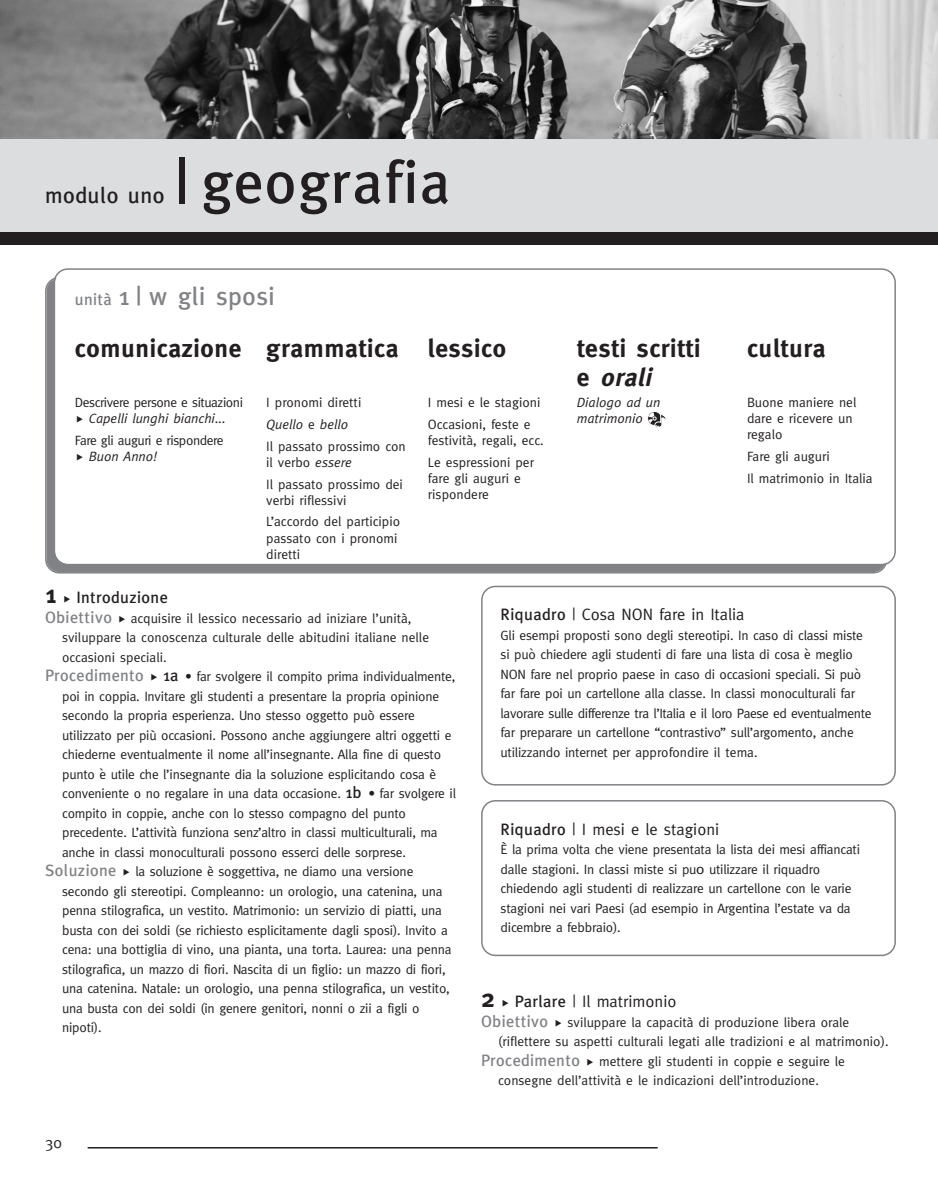
<style>
.page{position:relative;width:938px;height:1192px;background:#fff}
.page>*{position:absolute;margin:0;border:0;box-sizing:border-box;transform-origin:0 0}
.t1{font:500 60px "Meta";letter-spacing:.025em;color:#231f20}
.t2{font:700 25.5px/28.5px "Meta";letter-spacing:.025em;color:#231f20}
.t3{font:500 25.5px "Meta";letter-spacing:.025em;color:#808285}
.t4{font:500 22.5px "Meta";letter-spacing:.025em;color:#231f20}
.t5{font:16.5px "Meta";color:#231f20}
.t6{font:500 16.5px "Meta";letter-spacing:.025em;color:#231f20}
.t7{font:15.75px "Meta";color:#231f20}
.t8{font:13.5px/19.5px "Meta";letter-spacing:-.015em;color:#231f20}
.t9{font:italic 13.5px/16px "Meta";color:#231f20}
.s1{font-size:16.5px}
.s2{font-style:italic}
.s3{font-weight:700;font-size:25.5px}
.s4{font-weight:500;font-size:16.5px;color:#808285}
.s5{font-weight:500;font-size:16.5px}
.s6{font-family:"Lucida Grande"}
.s7{font-weight:500}
</style>
<div class="page">
<hr style="left:88px;top:1147px;width:569px;height:1px;background:#231f20">
<div style="left:0;top:139px;width:938px;height:93px;background:#dcdddf"></div>
<img style="left:0;top:0;width:938px;height:139px">
<div style="left:0;top:232px;width:938px;height:13px;background:#231f20"></div>
<svg style="left:45px;top:278px;width:841px;height:296px;background:#87898c"></svg>
<svg style="left:54px;top:268px;width:841px;height:297px"></svg>
<div style="left:647px;top:411px;width:14px;height:15px;border:1px solid #fff;border-radius:50%"></div>
<svg style="left:648px;top:412px;width:18px;height:16px"></svg>
<svg style="left:481px;top:586px;width:414px;height:200px"></svg>
<svg style="left:481px;top:800px;width:414px;height:156px"></svg>
<svg style="left:77px;top:416px;width:6px;height:7px"></svg>
<svg style="left:77px;top:454px;width:6px;height:6px"></svg>
<h3 class="t4" style="left:45px;top:186px;width:121px">modulo uno</h3>
<h1 class="t1" style="left:175px;top:159px;width:276px">| geografia</h1>
<h2 class="t3" style="left:75px;top:286px;width:201px"><span class="s1">unità</span> 1 | w gli sposi</h2>
<h2 class="t2" style="left:75px;top:335px;width:168px">comunicazione</h2>
<p class="t8" style="left:75px;top:394px;width:170px">Descrivere persone e situazioni</p>
<p class="t9" style="left:89px;top:412px;width:138px">Capelli lunghi bianchi...</p>
<p class="t8" style="left:75px;top:431px;width:150px">Fare gli auguri e rispondere</p>
<p class="t9" style="left:89px;top:449px;width:70px">Buon Anno!</p>
<h2 class="t2" style="left:266px;top:335px;width:134px">grammatica</h2>
<p class="t8" style="left:266px;top:393px;width:141px;line-height:21.8px">I pronomi diretti<br><span class="s2">Quello</span> e <span class="s2">bello<br></span>Il passato prossimo con</p>
<p class="t8" style="left:266px;top:452px;width:138px;line-height:21.8px">il verbo <span class="s2">essere<br></span>Il passato prossimo dei</p>
<p class="t8" style="left:266px;top:490px;width:135px;line-height:21.8px">verbi riflessivi<br>L’accordo del participio</p>
<p class="t8" style="left:266px;top:531px;width:133px;line-height:16px">passato con i pronomi diretti</p>
<h2 class="t2" style="left:428px;top:335px;width:79px">lessico</h2>
<p class="t8" style="left:428px;top:393px;width:114px;line-height:21.8px">I mesi e le stagioni<br>Occasioni, feste e</p>
<p class="t8" style="left:428px;top:431px;width:117px;line-height:21.8px">festività, regali, ecc.<br>Le espressioni per</p>
<p class="t8" style="left:428px;top:471px;width:94px;line-height:16px">fare gli auguri e rispondere</p>
<h2 class="t2" style="left:577px;top:335px;width:125px">testi scritti e <span class="s2">orali</span></h2>
<p class="t9" style="left:577px;top:396px;width:85px">Dialogo ad un matrimonio</p>
<h2 class="t2" style="left:747px;top:335px;width:80px">cultura</h2>
<p class="t8" style="left:747px;top:396px;width:111px;line-height:16px">Buone maniere nel dare e ricevere un regalo</p>
<p class="t8" style="left:747px;top:447px;width:127px;line-height:21.8px">Fare gli auguri<br>Il matrimonio in Italia</p>
<p class="t6" style="left:45px;top:591px;width:124px"><span class="s3">1</span> Introduzione</p>
<p class="t8" style="left:45px;top:609px;width:368px"><span class="s4">Obiettivo</span> acquisire il lessico necessario ad iniziare l’unità,</p>
<p class="t8" style="left:62px;top:629px;width:368px">sviluppare la conoscenza culturale delle abitudini italiane nelle</p>
<p class="t8" style="left:62px;top:648px;width:106px">occasioni speciali.</p>
<p class="t8" style="left:45px;top:668px;width:412px"><span class="s4">Procedimento</span> <span class="s5">1a</span> <span class="s2">•</span> far svolgere il compito prima individualmente,</p>
<p class="t8" style="left:62px;top:687px;width:378px">poi in coppia. Invitare gli studenti a presentare la propria opinione</p>
<p class="t8" style="left:62px;top:707px;width:354px">secondo la propria esperienza. Uno stesso oggetto può essere</p>
<p class="t8" style="left:62px;top:726px;width:391px">utilizzato per più occasioni. Possono anche aggiungere altri oggetti e</p>
<p class="t8" style="left:62px;top:746px;width:380px">chiederne eventualmente il nome all’insegnante. Alla fine di questo</p>
<p class="t8" style="left:62px;top:765px;width:376px">punto e<span class="s6">̀</span>utile che l’insegnante dia la soluzione esplicitando cosa è</p>
<p class="t8" style="left:62px;top:785px;width:395px">conveniente o no regalare in una data occasione. <span class="s5">1b</span> <span class="s2">•</span> far svolgere il</p>
<p class="t8" style="left:62px;top:804px;width:345px">compito in coppie, anche con lo stesso compagno del punto</p>
<p class="t8" style="left:62px;top:824px;width:377px">precedente. L’attivita<span class="s6">̀</span>funziona senz’altro in classi multiculturali, ma</p>
<p class="t8" style="left:62px;top:843px;width:345px">anche in classi monoculturali possono esserci delle sorprese.</p>
<p class="t8" style="left:45px;top:863px;width:370px"><span class="s4">Soluzione</span> la soluzione è soggettiva, ne diamo una versione</p>
<p class="t8" style="left:62px;top:882px;width:382px">secondo gli stereotipi. Compleanno: un orologio, una catenina, una</p>
<p class="t8" style="left:62px;top:902px;width:381px">penna stilografica, un vestito. Matrimonio: un servizio di piatti, una</p>
<p class="t8" style="left:62px;top:921px;width:387px">busta con dei soldi (se richiesto esplicitamente dagli sposi). Invito a</p>
<p class="t8" style="left:62px;top:941px;width:391px">cena: una bottiglia di vino, una pianta, una torta. Laurea: una penna</p>
<p class="t8" style="left:62px;top:960px;width:385px">stilografica, un mazzo di fiori. Nascita di un figlio: un mazzo di fiori,</p>
<p class="t8" style="left:62px;top:980px;width:389px">una catenina. Natale: un orologio, una penna stilografica, un vestito,</p>
<p class="t8" style="left:62px;top:999px;width:359px">una busta con dei soldi (in genere genitori, nonni o zii a figli o</p>
<p class="t8" style="left:62px;top:1019px;width:41px">nipoti).</p>
<p class="t7" style="left:45px;top:1136px;width:18px">30</p>
<p class="t5" style="left:500px;top:608px;width:245px"><span class="s7">Riquadro</span> | Cosa NON fare in Italia</p>
<p class="t8" style="left:500px;top:627px;width:372px">Gli esempi proposti sono degli stereotipi. In caso di classi miste si puo<span class="s6">̀</span>chiedere agli studenti di fare una lista di cosa e<span class="s6">̀</span>meglio NON fare nel proprio paese in caso di occasioni speciali. Si puo<span class="s6">̀ </span>far fare poi un cartellone alla classe. In classi monoculturali far lavorare sulle differenze tra l’Italia e il loro Paese ed eventualmente far preparare un cartellone “contrastivo” sull’argomento, anche utilizzando internet per approfondire il tema.</p>
<p class="t5" style="left:500px;top:823px;width:220px"><span class="s7">Riquadro</span> | I mesi e le stagioni</p>
<p class="t8" style="left:500px;top:841px;width:361px">È la prima volta che viene presentata la lista dei mesi affiancati dalle stagioni. In classi miste si pu<span class="s6">o</span> utilizzare il riquadro chiedendo agli studenti di realizzare un cartellone con le varie stagioni nei vari Paesi (ad esempio in Argentina l’estate va da dicembre a febbraio).</p>
<p class="t5" style="left:481px;top:995px;width:197px"><span class="s3">2</span> <span class="s7">Parlare</span> | Il matrimonio</p>
<p class="t8" style="left:481px;top:1013px;width:369px"><span class="s4">Obiettivo</span> sviluppare la capacità di produzione libera orale</p>
<p class="t8" style="left:498px;top:1033px;width:392px">(riflettere su aspetti culturali legati alle tradizioni e al matrimonio).</p>
<p class="t8" style="left:481px;top:1052px;width:365px"><span class="s4">Procedimento</span> mettere gli studenti in coppie e seguire le</p>
<p class="t8" style="left:498px;top:1072px;width:322px">consegne dell’attività e le indicazioni dell’introduzione.</p>
</div>
